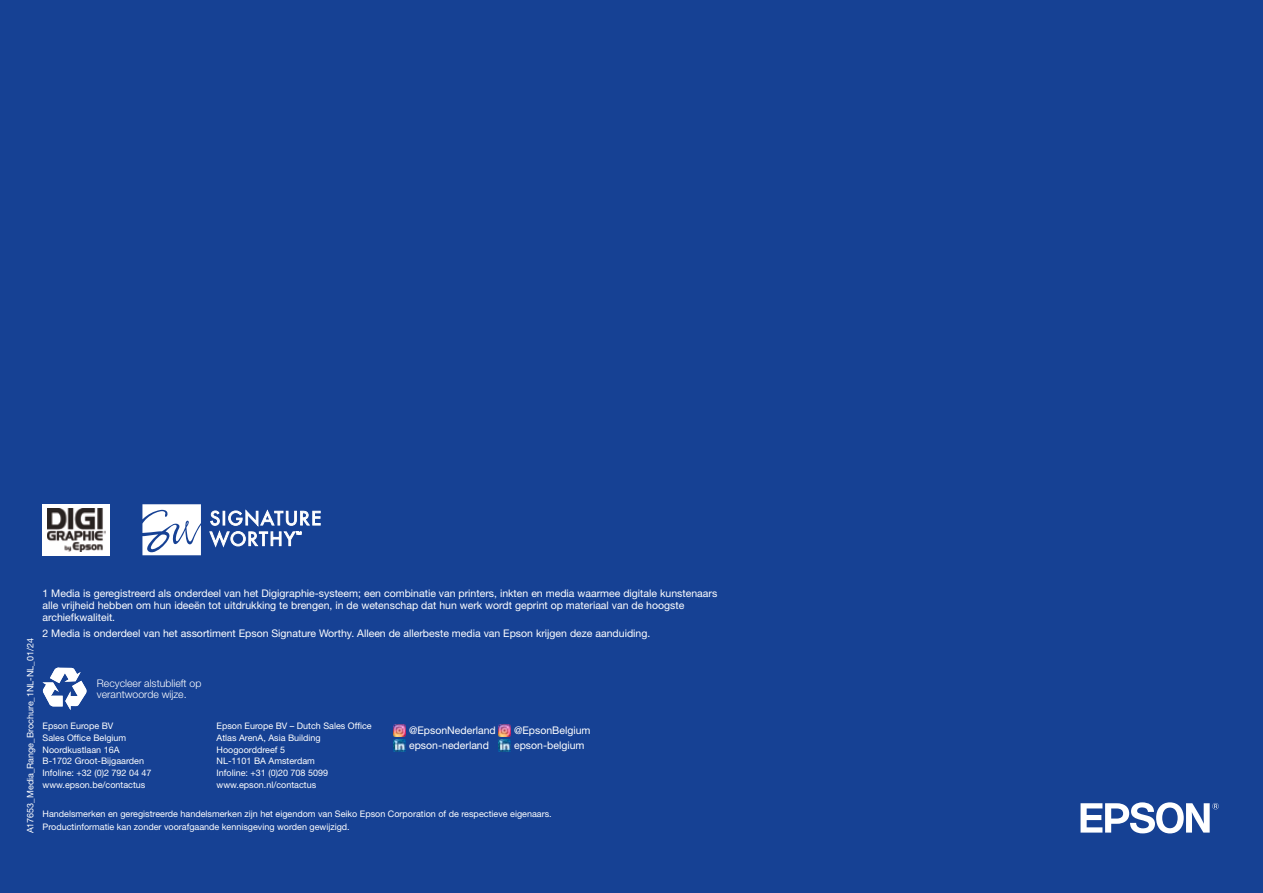
<style>
.page{position:relative;width:1263px;height:893px;background:#164194}
.page>*{position:absolute;margin:0;border:0;box-sizing:border-box;transform-origin:0 0}
.t1{font:10.5px/12px "Helvetica Neue LT Pro";color:#fff}
.t2{font:300 10.5px/10.5px "Helvetica Neue LT Pro";color:#fff}
.t3{font:9px/11.7px "Helvetica Neue LT Pro";color:#fff}
</style>
<div class="page">
<svg style="left:142px;top:504px;width:59px;height:51px;background:#dae0ee"></svg>
<svg style="left:210px;top:510px;width:110px;height:37px"></svg>
<div style="left:43px;top:504px;width:67px;height:51px;background:#fff"></div>
<svg style="left:43px;top:667px;width:44px;height:43px"></svg>
<svg style="left:1080px;top:802px;width:139px;height:31px"></svg>
<img style="left:47px;top:508px;width:58px;height:43px">
<svg style="left:394px;top:725px;width:12px;height:27px"></svg>
<svg style="left:498px;top:725px;width:12px;height:26px"></svg>
<p class="t1" style="left:43px;top:586px;width:676px">1 Media is geregistreerd als onderdeel van het Digigraphie-systeem; een combinatie van printers, inkten en media waarmee digitale kunstenaars alle vrijheid hebben om hun ideeën tot uitdrukking te brengen, in de wetenschap dat hun werk wordt geprint op materiaal van de hoogste archiefkwaliteit.</p>
<p class="t1" style="left:43px;top:627px;width:609px">2 Media is onderdeel van het assortiment Epson Signature Worthy. Alleen de allerbeste media van Epson krijgen deze aanduiding.</p>
<p class="t3" style="left:24px;top:833px;width:197px;rotate:-90deg">A17653_Media_Range_Brochure_1NL-NL_01/24</p>
<p class="t2" style="left:97px;top:678px;width:106px">Recycleer alstublieft op verantwoorde wijze.</p>
<p class="t3" style="left:43px;top:720px;width:111px">Epson Europe BV<br>Sales Office Belgium<br>Noordkustlaan 16A<br>B-1702 Groot-Bijgaarden<br>Infoline: +32 (0)2 792 04 47 www.epson.be/contactus</p>
<p class="t3" style="left:216px;top:720px;width:157px">Epson Europe BV – Dutch Sales Office<br>Atlas ArenA, Asia Building<br>Hoogoorddreef 5<br>NL-1101 BA Amsterdam<br>Infoline: +31 (0)20 708 5099 www.epson.nl/contactus</p>
<p class="t3" style="left:43px;top:807px;width:511px;line-height:13.2px">Handelsmerken en geregistreerde handelsmerken zijn het eigendom van Seiko Epson Corporation of de respectieve eigenaars.<br>Productinformatie kan zonder voorafgaande kennisgeving worden gewijzigd.</p>
<p class="t1" style="left:409px;top:724px;width:88px">@EpsonNederland</p>
<p class="t1" style="left:514px;top:724px;width:78px">@EpsonBelgium</p>
<p class="t1" style="left:409px;top:739px;width:81px">epson-nederland</p>
<p class="t1" style="left:514px;top:739px;width:72px">epson-belgium</p>
</div>
